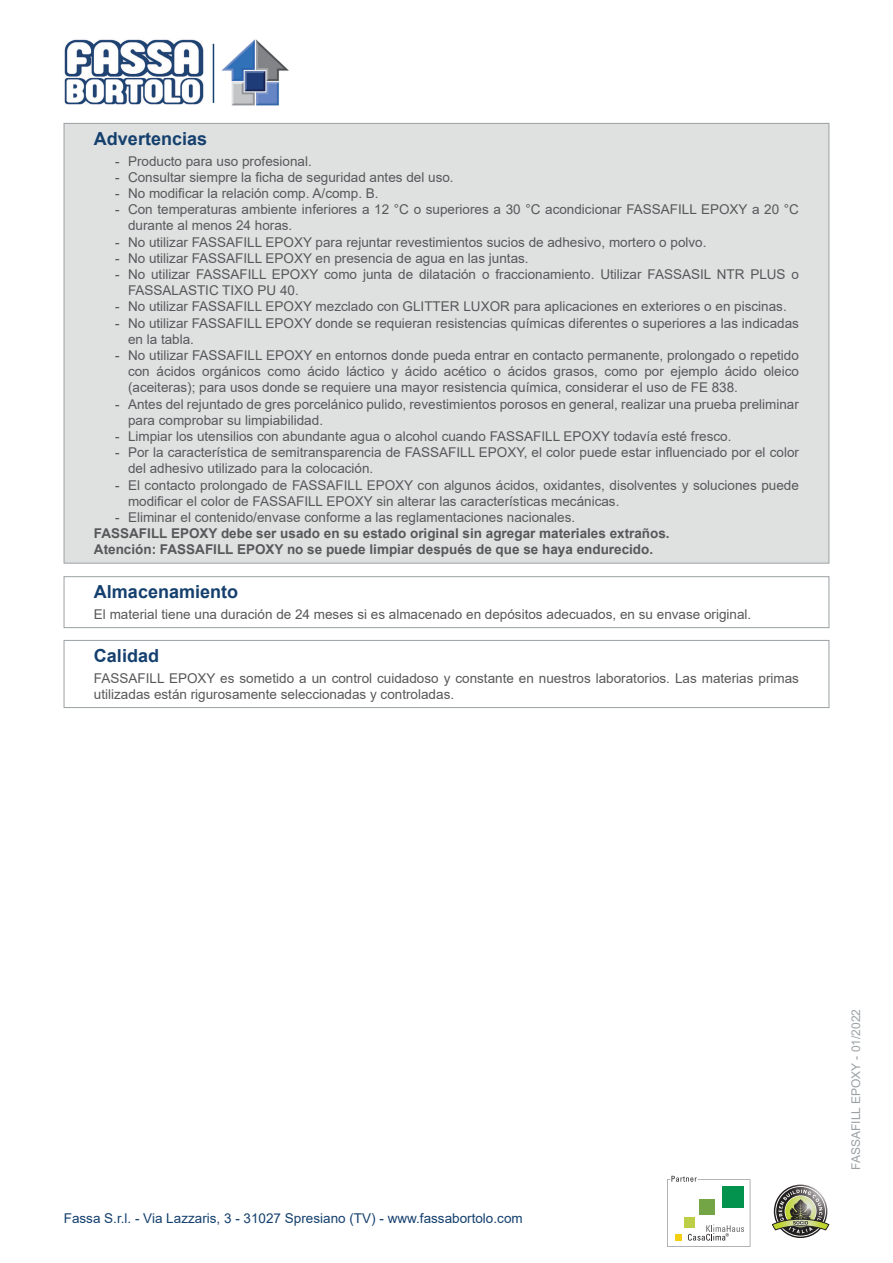
<style>
.page{position:relative;width:893px;height:1263px;background:#fff}
.page>*{position:absolute;margin:0;border:0;box-sizing:border-box;transform-origin:0 0}
.Titolo{font:700 18px "Arial";color:#15406e}
.Qualita{font:13.5px/16.2px "Arial";color:#57585a}
.Note{font:700 13.5px "Arial";color:#57585a}
.Conservazione{font:13.5px "Arial";color:#57585a}
.t1{font:13.5px "Arial";color:#15406e}
.t2{font:12px "Arial";color:#9ba1a4}
</style>
<div class="page">
<svg style="left:667px;top:1176px;width:83px;height:71px"></svg>
<svg style="left:772px;top:1186px;width:57px;height:50px"></svg>
<img style="left:64px;top:39px;width:140px;height:66px">
<hr style="left:213px;top:44px;width:1px;height:59px;background:#15406e">
<img style="left:221px;top:39px;width:68px;height:67px">
<div style="left:64px;top:123px;width:765px;height:440px;background:#dfe1e1"></div>
<div style="left:64px;top:576px;width:765px;height:52px;border:1px solid #9ba1a4"></div>
<div style="left:64px;top:640px;width:765px;height:68px;border:1px solid #9ba1a4"></div>
<p class="Titolo" style="left:94px;top:126px;width:115px">Advertencias</p>
<p class="Qualita" style="left:115px;top:153px;width:198px">- Producto para uso profesional.</p>
<p class="Qualita" style="left:115px;top:169px;width:340px">- Consultar siempre la ficha de seguridad antes del uso.</p>
<p class="Qualita" style="left:115px;top:185px;width:265px">- No modificar la relación comp. A/comp. B.</p>
<p class="Qualita" style="left:128px;top:201px;width:672px;text-indent:-13px">- Con temperaturas ambiente inferiores a 12 °C o superiores a 30 °C acondicionar FASSAFILL EPOXY a 20 °C durante al menos 24 horas.</p>
<p class="Qualita" style="left:115px;top:234px;width:593px">- No utilizar FASSAFILL EPOXY para rejuntar revestimientos sucios de adhesivo, mortero o polvo.</p>
<p class="Qualita" style="left:115px;top:250px;width:415px">- No utilizar FASSAFILL EPOXY en presencia de agua en las juntas.</p>
<p class="Qualita" style="left:128px;top:266px;width:672px;text-indent:-13px">- No utilizar FASSAFILL EPOXY como junta de dilatación o fraccionamiento. Utilizar FASSASIL NTR PLUS o<br>FASSALASTIC TIXO PU 40.</p>
<p class="Qualita" style="left:115px;top:298px;width:673px">- No utilizar FASSAFILL EPOXY mezclado con GLITTER LUXOR para aplicaciones en exteriores o en piscinas.</p>
<p class="Qualita" style="left:128px;top:315px;width:672px;text-indent:-13px">- No utilizar FASSAFILL EPOXY donde se requieran resistencias químicas diferentes o superiores a las indicadas en la tabla.</p>
<p class="Qualita" style="left:128px;top:347px;width:672px;text-align:justify;text-indent:-13px">- No utilizar FASSAFILL EPOXY en entornos donde pueda entrar en contacto permanente, prolongado o repetido con ácidos orgánicos como ácido láctico y ácido acético o ácidos grasos, como por ejemplo ácido oleico (aceiteras); para usos donde se requiere una mayor resistencia química, considerar el uso de FE 838.</p>
<p class="Qualita" style="left:128px;top:396px;width:672px;text-indent:-13px">- Antes del rejuntado de gres porcelánico pulido, revestimientos porosos en general, realizar una prueba preliminar para comprobar su limpiabilidad.</p>
<p class="Qualita" style="left:115px;top:428px;width:618px">- Limpiar los utensilios con abundante agua o alcohol cuando FASSAFILL EPOXY todavía esté fresco.</p>
<p class="Qualita" style="left:128px;top:444px;width:672px;text-indent:-13px">- Por la característica de semitransparencia de FASSAFILL EPOXY, el color puede estar influenciado por el color del adhesivo utilizado para la colocación.</p>
<p class="Qualita" style="left:128px;top:477px;width:672px;text-indent:-13px">- El contacto prolongado de FASSAFILL EPOXY con algunos ácidos, oxidantes, disolventes y soluciones puede modificar el color de FASSAFILL EPOXY sin alterar las características mecánicas.</p>
<p class="Qualita" style="left:115px;top:509px;width:461px">- Eliminar el contenido/envase conforme a las reglamentaciones nacionales.</p>
<p class="Note" style="left:94px;top:524px;width:577px">FASSAFILL EPOXY debe ser usado en su estado original sin agregar materiales extraños.</p>
<p class="Note" style="left:94px;top:540px;width:561px">Atención: FASSAFILL EPOXY no se puede limpiar después de que se haya endurecido.</p>
<p class="Titolo" style="left:94px;top:579px;width:146px">Almacenamiento</p>
<p class="Conservazione" style="left:94px;top:605px;width:659px">El material tiene una duración de 24 meses si es almacenado en depósitos adecuados, en su envase original.</p>
<p class="Titolo" style="left:94px;top:643px;width:67px">Calidad</p>
<p class="Qualita" style="left:94px;top:670px;width:706px">FASSAFILL EPOXY es sometido a un control cuidadoso y constante en nuestros laboratorios. Las materias primas utilizadas están rigurosamente seleccionadas y controladas.</p>
<p class="t1" style="left:64px;top:1208px;width:460px">Fassa S.r.l. - Via Lazzaris, 3 - 31027 Spresiano (TV) - www.fassabortolo.com</p>
<p class="t2" style="left:848px;top:1170px;width:162px;rotate:-90deg">FASSAFILL EPOXY - 01/2022</p>
</div>
